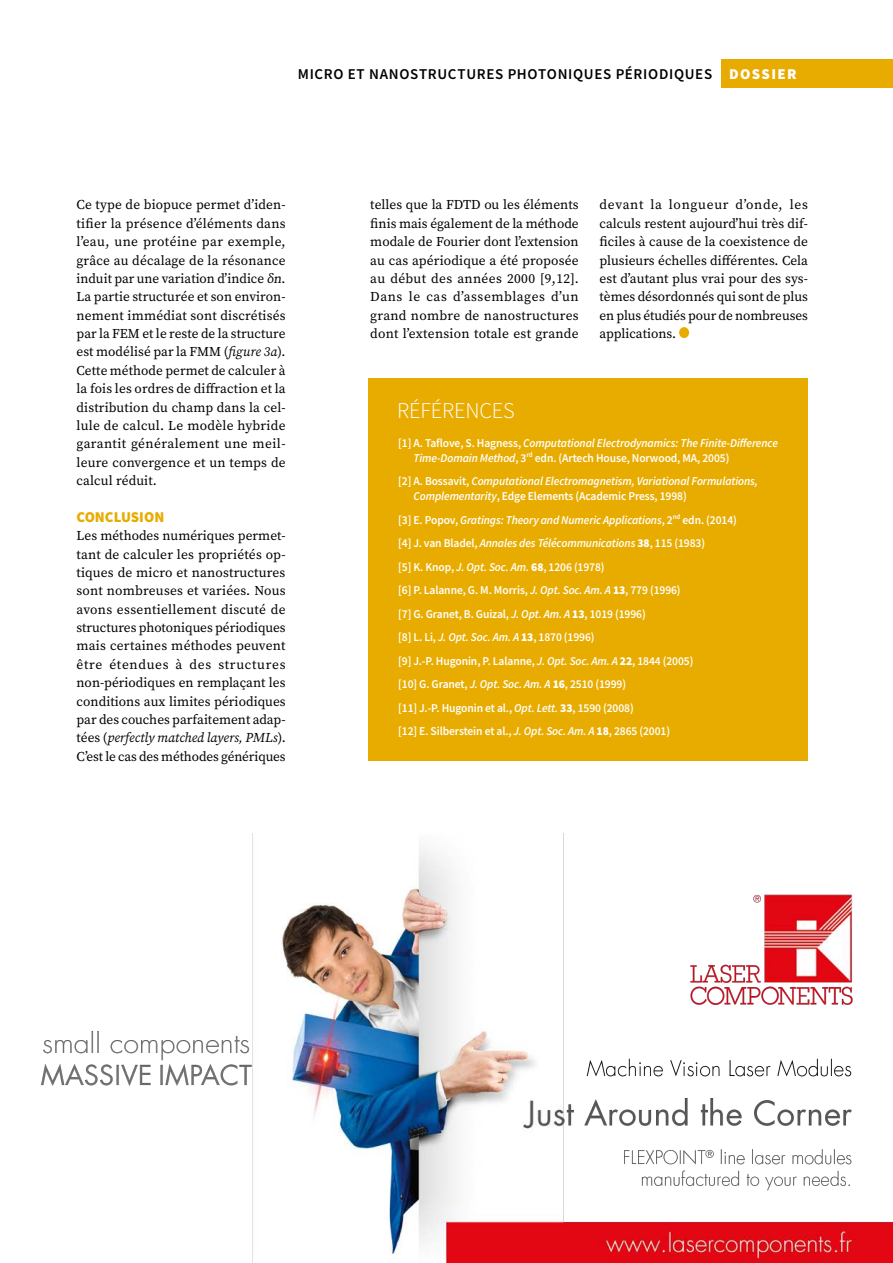
<style>
.page{position:relative;width:893px;height:1263px;background:#fff}
.page>*{position:absolute;margin:0;border:0;box-sizing:border-box;transform-origin:0 0}
.t1{font:300 22.5px "Source Sans Pro";letter-spacing:-.01em;color:#fff}
.t2{font:600 15px "Source Sans Pro";color:#000}
.t3{font:900 15px "Source Sans Pro";color:#e8ac00}
.t4{font:900 15px "Source Sans Pro";letter-spacing:.09em;color:#fff}
.t5{font:13.5px/18.3px "Source Serif Pro";color:#000;text-align:justify}
.t6{font:600 12px/23.5px "Source Sans Pro";letter-spacing:-.01em;color:#fff;scale:.96 1}
.t7{font:italic 600 12px/15px "Source Sans Pro";letter-spacing:-.01em;color:#fff;scale:.96 1}
.s1{font-style:italic}
.s2{font-style:normal}
.s3{font-weight:900}
</style>
<div class="page">
<div style="left:721px;top:60px;width:172px;height:28px;background:#e8ac00"></div>
<img style="left:41px;top:833px;width:852px;height:430px">
<div style="left:679px;top:327px;width:10px;height:11px;background:#e8ac00;border-radius:50%"></div>
<div style="left:369px;top:378px;width:439px;height:383px;background:#e8ac00"></div>
<p class="t2" style="left:298px;top:64px;width:10px">micro</p>
<p class="t2" style="left:348px;top:64px;width:32px">et nanostructures</p>
<p class="t2" style="left:508px;top:64px;width:11px">photoniques</p>
<p class="t2" style="left:616px;top:64px;width:10px">périodiques</p>
<p class="t4" style="left:729px;top:64px;width:69px">DOSSIER</p>
<p class="t5" style="left:77px;top:196px;width:211px">Ce type de biopuce permet d’iden&shy;tifier la présence d’éléments dans l’eau, une protéine par exemple, grâce au décalage de la résonance induit par une variation d’indice δn.<br>La partie structurée et son environ&shy;nement immédiat sont discrétisés par la FEM et le reste de la structure est modélisé par la FMM (<span class="s1">figure 3a</span>).<br>Cette méthode permet de calculer à la fois les ordres de diffraction et la distribution du champ dans la cel&shy;lule de calcul. Le modèle hybride garantit généralement une meil&shy;leure convergence et un temps de calcul réduit.</p>
<p class="t3" style="left:77px;top:506px;width:89px">CONCLUSION</p>
<p class="t5" style="left:77px;top:527px;width:211px">Les méthodes numériques permet&shy;tant de calculer les propriétés op&shy;tiques de micro et nanostructures sont nombreuses et variées. Nous avons essentiellement discuté de structures photoniques périodiques mais certaines méthodes peuvent être étendues à des structures non-périodiques en remplaçant les conditions aux limites périodiques par des couches parfaitement adap&shy;tées (<span class="s1">perfectly matched layers, PMLs</span>).<br>C’est le cas des méthodes génériques</p>
<p class="t5" style="left:370px;top:196px;width:210px">telles que la FDTD ou les éléments finis mais également de la méthode modale de Fourier dont l’extension au cas apériodique a été proposée au début des années 2000 [9,12].<br>Dans le cas d’assemblages d’un grand nombre de nanostructures dont l’extension totale est grande</p>
<p class="t5" style="left:600px;top:196px;width:210px">devant la longueur d’onde, les calculs restent aujourd’hui très dif&shy;ficiles à cause de la coexistence de plusieurs échelles différentes. Cela est d’autant plus vrai pour des sys&shy;tèmes désordonnés qui sont de plus en plus étudiés pour de nombreuses applications.</p>
<h1 class="t1" style="left:397px;top:397px;width:119px">RÉFÉRENCES</h1>
<p class="t7" style="left:413px;top:435px;width:381px;text-indent:-15px"><span class="s2">[1] A. Taflove, S. Hagness,</span> Computational Electrodynamics: The Finite-Difference<br>Time-Domain Method<span class="s2">, 3</span><sup>rd</sup> <span class="s2">edn. (Artech House, Norwood, MA, 2005)</span></p>
<p class="t7" style="left:413px;top:473px;width:360px;text-indent:-15px"><span class="s2">[2] A. Bossavit,</span> Computational Electromagnetism, Variational Formulations,<br>Complementarity<span class="s2">, Edge Elements (Academic Press, 1998)</span></p>
<p class="t6" style="left:398px;top:508px;width:354px">[3] E. Popov, <span class="s1">Gratings: Theory and Numeric Applications</span>, 2<sup>nd</sup> edn. (2014) [4] J. van Bladel, <span class="s1">Annales des Télécommunications</span> <span class="s3">38</span>, 115 (1983)<br>[5] K. Knop, <span class="s1">J. Opt. Soc. Am.</span> <span class="s3">68</span>, 1206 (1978)<br>[6] P. Lalanne, G. M. Morris, <span class="s1">J. Opt. Soc. Am. A</span> <span class="s3">13</span>, 779 (1996)<br>[7] G. Granet, B. Guizal, <span class="s1">J. Opt. Am. A</span> <span class="s3">13</span>, 1019 (1996)<br>[8] L. Li, <span class="s1">J. Opt. Soc. Am. A</span> <span class="s3">13</span>, 1870 (1996)<br>[9] J.-P. Hugonin, P. Lalanne, <span class="s1">J. Opt. Soc. Am. A</span> <span class="s3">22</span>, 1844 (2005)<br>[10] G. Granet, <span class="s1">J. Opt. Soc. Am. A</span> <span class="s3">16</span>, 2510 (1999)<br>[11] J.-P. Hugonin et al., <span class="s1">Opt. Lett.</span> <span class="s3">33</span>, 1590 (2008)<br>[12] E. Silberstein et al., <span class="s1">J. Opt. Soc. Am. A</span> <span class="s3">18</span>, 2865 (2001)</p>
</div>
